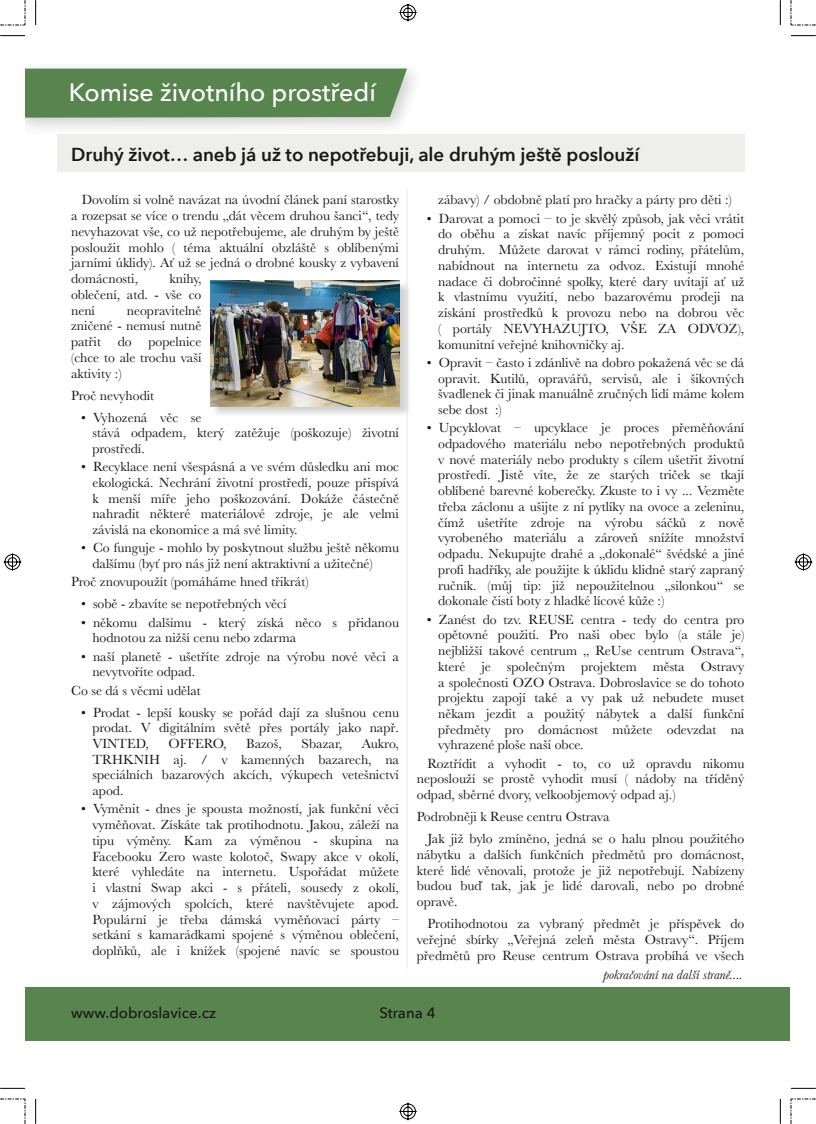
<style>
.page{position:relative;width:816px;height:1124px;background:#fff}
.page>*{position:absolute;margin:0;border:0;box-sizing:border-box;transform-origin:0 0}
.t1{font:500 25px "Avenir Next";color:#fff}
.t2{font:600 18.75px "Avenir Next";color:#181715}
.t3{font:500 15px "Avenir Next";color:#181715}
.t4{font:13.75px/15.8px "Baskerville";color:#181715;text-align:justify}
.t5{font:italic 13.75px "Baskerville";color:#181715}
</style>
<div class="page">
<div style="left:25px;top:60px;width:401px;height:77px;background:#181715;opacity:.2"></div>
<div style="left:25px;top:69px;width:382px;height:49px;background:#58854d"></div>
<hr style="left:406px;top:189px;width:1px;height:780px;background:#eeeeec">
<div style="left:57px;top:135px;width:687px;height:37px;background:#eeeeec"></div>
<div style="left:211px;top:280px;width:201px;height:139px;background:#181715;opacity:.2"></div>
<img style="left:211px;top:280px;width:189px;height:126px">
<div style="left:25px;top:987px;width:765px;height:54px;background:#58854d"></div>
<svg style="left:0;top:1088px;width:25px;height:1px"></svg>
<svg style="left:35px;top:1099px;width:1px;height:24px"></svg>
<svg style="left:0;top:35px;width:25px;height:1px"></svg>
<svg style="left:35px;top:0;width:1px;height:25px"></svg>
<svg style="left:791px;top:1088px;width:24px;height:1px"></svg>
<svg style="left:779px;top:1099px;width:1px;height:24px"></svg>
<svg style="left:791px;top:35px;width:24px;height:1px"></svg>
<svg style="left:779px;top:0;width:1px;height:25px"></svg>
<svg style="left:0;top:1098px;width:26px;height:25px"></svg>
<svg style="left:0;top:0;width:26px;height:26px"></svg>
<svg style="left:790px;top:1098px;width:25px;height:25px"></svg>
<svg style="left:790px;top:0;width:25px;height:26px"></svg>
<svg style="left:399px;top:1102px;width:18px;height:18px"></svg>
<svg style="left:3px;top:553px;width:19px;height:18px"></svg>
<svg style="left:399px;top:3px;width:18px;height:19px"></svg>
<svg style="left:794px;top:553px;width:18px;height:18px"></svg>
<h1 class="t1" style="left:69px;top:76px;width:308px">Komise životního prostředí</h1>
<h2 class="t2" style="left:71px;top:142px;width:569px">Druhý život… aneb já už to nepotřebuji, ale druhým ještě poslouží</h2>
<p class="t4" style="left:71px;top:192px;width:329px;text-indent:11px">Dovolím si volně navázat na úvodní článek paní starostky a rozepsat se více o trendu „dát věcem druhou šanci“, tedy nevyhazovat vše, co už nepotřebujeme, ale druhým by ještě posloužit mohlo ( téma aktuální obzláště s oblíbenými jarními úklidy). Ať už se jedná o drobné kousky z vybavení domácnosti,</p>
<p class="t4" style="left:71px;top:271px;width:132px;text-indent:98px">knihy, oblečení, atd. - vše co není</p>
<p class="t4" style="left:71px;top:302px;width:132px;text-indent:56px">neopravitelně zničené - nemusí nutně patřit do popelnice (chce to ale trochu vaší aktivity :)</p>
<p class="t4" style="left:71px;top:387px;width:85px">Proč nevyhodit</p>
<p class="t4" style="left:92px;top:409px;width:308px;text-align:left;text-indent:-11px">• Vyhozená věc se<br>stává odpadem, který zatěžuje (poškozuje) životní prostředí.</p>
<p class="t4" style="left:92px;top:459px;width:308px;text-indent:-11px">• Recyklace není všespásná a ve svém důsledku ani moc ekologická. Nechrání životní prostředí, pouze přispívá k menší míře jeho poškozování. Dokáže částečně nahradit některé materiálové zdroje, je ale velmi závislá na ekonomice a má své limity.</p>
<p class="t4" style="left:92px;top:540px;width:308px;text-indent:-11px">• Co funguje - mohlo by poskytnout službu ještě někomu dalšímu (byť pro nás již není aktraktivní a užitečné)</p>
<p class="t4" style="left:71px;top:574px;width:239px">Proč znovupoužít (pomáháme hned třikrát)</p>
<p class="t4" style="left:81px;top:596px;width:207px">• sobě - zbavíte se nepotřebných věcí</p>
<p class="t4" style="left:92px;top:614px;width:308px;text-indent:-11px">• někomu dalšímu - který získá něco s přidanou hodnotou za nižší cenu nebo zdarma</p>
<p class="t4" style="left:92px;top:648px;width:308px;text-indent:-11px">• naší planetě - ušetříte zdroje na výrobu nové věci a nevytvoříte odpad.</p>
<p class="t4" style="left:71px;top:682px;width:131px">Co se dá s věcmi udělat</p>
<p class="t4" style="left:92px;top:704px;width:308px;text-indent:-11px">• Prodat - lepší kousky se pořád dají za slušnou cenu prodat. V digitálním světě přes portály jako např.<br>VINTED,</p>
<p class="t4" style="left:168px;top:735px;width:59px">OFFERO,</p>
<p class="t4" style="left:246px;top:735px;width:37px">Bazoš,</p>
<p class="t4" style="left:301px;top:735px;width:42px">Sbazar,</p>
<p class="t4" style="left:92px;top:735px;width:308px;text-indent:269px">Aukro, TRHKNIH aj. / v kamenných bazarech, na speciálních bazarových akcích, výkupech vetešnictví apod.</p>
<p class="t4" style="left:92px;top:801px;width:308px;text-indent:-11px">• Vyměnit - dnes je spousta možností, jak funkční věci vyměňovat. Získáte tak protihodnotu. Jakou, záleží na tipu výměny. Kam za výměnou - skupina na Facebooku Zero waste kolotoč, Swapy akce v okolí, které vyhledáte na internetu. Uspořádat můžete i vlastní Swap akci - s přáteli, sousedy z okolí, v zájmových spolcích, které navštěvujete apod.<br>Populární je třeba dámská vyměňovací párty – setkání s kamarádkami spojené s výměnou oblečení, doplňků, ale i knížek (spojené navíc se spoustou</p>
<p class="t4" style="left:438px;top:192px;width:295px">zábavy) / obdobně platí pro hračky a párty pro děti :)</p>
<p class="t4" style="left:438px;top:210px;width:308px;text-indent:-11px">• Darovat a pomoci – to je skvělý způsob, jak věci vrátit do oběhu a získat navíc příjemný pocit z pomoci druhým. Můžete darovat v rámci rodiny, přátelům, nabídnout na internetu za odvoz. Existují mnohé nadace či dobročinné spolky, které dary uvítají ať už k vlastnímu využití, nebo bazarovému prodeji na získání prostředků k provozu nebo na dobrou věc ( portály NEVYHAZUJTO, VŠE ZA ODVOZ), komunitní veřejné knihovničky aj.</p>
<p class="t4" style="left:438px;top:354px;width:308px;text-indent:-11px">• Opravit – často i zdánlivě na dobro pokažená věc se dá opravit. Kutilů, opravářů, servisů, ale i šikovných švadlenek či jinak manuálně zručných lidí máme kolem sebe dost :)</p>
<p class="t4" style="left:438px;top:420px;width:308px;text-indent:-11px">• Upcyklovat – upcyklace je proces přeměňování odpadového materiálu nebo nepotřebných produktů v nové materiály nebo produkty s cílem ušetřit životní prostředí. Jistě víte, že ze starých triček se tkají oblíbené barevné koberečky. Zkuste to i vy ... Vezměte třeba záclonu a ušijte z ní pytlíky na ovoce a zeleninu, čímž ušetříte zdroje na výrobu sáčků z nově vyrobeného materiálu a zároveň snížíte množství odpadu. Nekupujte drahé a „dokonalé“ švédské a jiné profi hadříky, ale použijte k úklidu klidně starý zapraný ručník. (můj tip: již nepoužitelnou „silonkou“ se dokonale čistí boty z hladké lícové kůže :)</p>
<p class="t4" style="left:438px;top:611px;width:308px;text-indent:-11px">• Zanést do tzv. REUSE centra - tedy do centra pro opětovné použití. Pro naši obec bylo (a stále je) nejbližší takové centrum „ ReUse centrum Ostrava“, které je společným projektem města Ostravy a společnosti OZO Ostrava. Dobroslavice se do tohoto projektu zapojí také a vy pak už nebudete muset někam jezdit a použitý nábytek a další funkční předměty pro domácnost můžete odevzdat na vyhrazené ploše naší obce.</p>
<p class="t4" style="left:417px;top:755px;width:329px;text-indent:11px">Roztřídit a vyhodit - to, co už opravdu nikomu neposlouží se prostě vyhodit musí ( nádoby na tříděný odpad, sběrné dvory, velkoobjemový odpad aj.)</p>
<p class="t4" style="left:427px;top:805px;width:318px;line-height:22px;text-indent:-11px">Podrobněji k Reuse centru Ostrava<br>Jak již bylo zmíněno, jedná se o halu plnou použitého</p>
<p class="t4" style="left:417px;top:846px;width:329px">nábytku a dalších funkčních předmětů pro domácnost, které lidé věnovali, protože je již nepotřebují. Nabízeny budou buď tak, jak je lidé darovali, nebo po drobné opravě.</p>
<p class="t4" style="left:417px;top:915px;width:329px;text-indent:11px">Protihodnotou za vybraný předmět je příspěvek do veřejné sbírky „Veřejná zeleň města Ostravy“. Příjem předmětů pro Reuse centrum Ostrava probíhá ve všech</p>
<p class="t5" style="left:603px;top:966px;width:141px">pokračování na další straně....</p>
<p class="t3" style="left:71px;top:1003px;width:146px">www.dobroslavice.cz</p>
<p class="t3" style="left:379px;top:1003px;width:58px">Strana 4</p>
</div>
